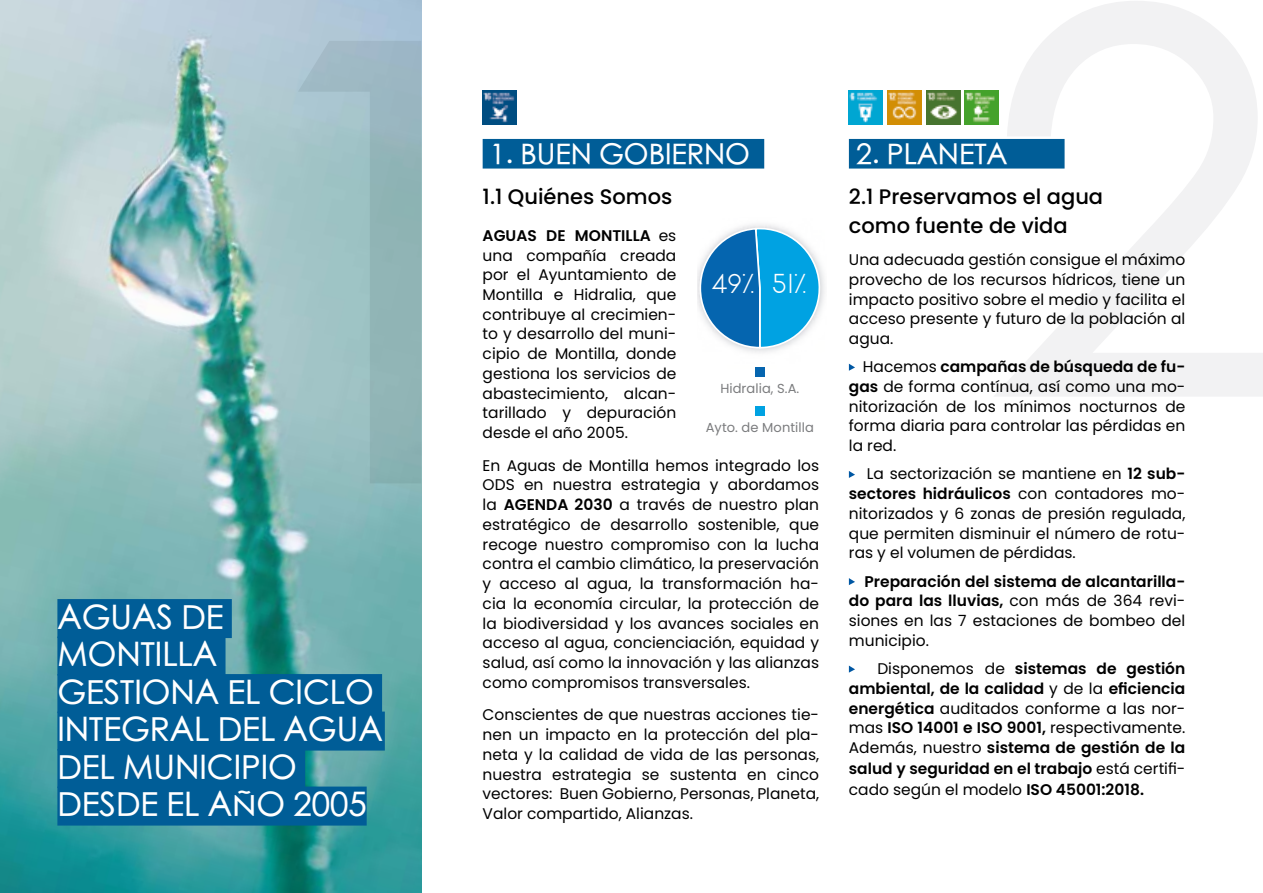
<style>
.page{position:relative;width:1263px;height:893px;background:#fff}
.page>*{position:absolute;margin:0;border:0;box-sizing:border-box;transform-origin:0 0}
.t1{font:500 33px/37.5px "ST Heiti TC";color:#fff}
.t2{font:500 28.5px "ST Heiti TC";color:#fff}
.t3{font:25.5px "Big John PRO";color:#fff}
.t4{font:500 21px/28.5px "Poppins";color:#000}
.t5{font:15.45px/19.8px "Poppins";color:#000;text-align:justify}
.t6{font:600 15.45px/20.1px "Poppins";color:#000;text-align:justify}
.t7{font:13.05px "Poppins";letter-spacing:.005em;color:#7b7c7e}
.s1{font-weight:600}
.s2{font-weight:400}
</style>
<div class="page">
<img style="left:1px;top:1px;width:420px;height:892px">
<svg style="left:298px;top:41px;width:123px;height:442px;background:#99bcbf"></svg>
<div style="left:755px;top:367px;width:10px;height:10px;background:#0665af"></div>
<div style="left:755px;top:406px;width:10px;height:10px;background:#00a2e2"></div>
<svg style="left:699px;top:226px;width:124px;height:123px"></svg>
<div style="left:57px;top:599px;width:175px;height:39px;background:#005d97"></div>
<div style="left:57px;top:637px;width:169px;height:39px;background:#005d97"></div>
<div style="left:57px;top:674px;width:325px;height:39px;background:#005d97"></div>
<div style="left:57px;top:712px;width:328px;height:39px;background:#005d97"></div>
<div style="left:57px;top:749px;width:248px;height:39px;background:#005d97"></div>
<div style="left:57px;top:787px;width:310px;height:39px;background:#005d97"></div>
<svg style="left:993px;top:1px;width:270px;height:395px"></svg>
<div style="left:483px;top:139px;width:281px;height:30px;background:#005d97"></div>
<img style="left:483px;top:90px;width:34px;height:34px">
<div style="left:849px;top:139px;width:215px;height:30px;background:#005d97"></div>
<img style="left:849px;top:90px;width:34px;height:34px">
<img style="left:887px;top:90px;width:34px;height:34px">
<img style="left:926px;top:90px;width:34px;height:34px">
<img style="left:964px;top:90px;width:34px;height:34px">
<svg style="left:849px;top:364px;width:6px;height:7px"></svg>
<svg style="left:849px;top:471px;width:6px;height:7px"></svg>
<svg style="left:849px;top:578px;width:6px;height:7px"></svg>
<svg style="left:849px;top:666px;width:6px;height:7px"></svg>
<h1 class="t1" style="left:57px;top:599px;width:327px">AGUAS DE<br>MONTILLA<br>GESTIONA EL CICLO<br>INTEGRAL DEL AGUA<br>DEL MUNICIPIO<br>DESDE EL AÑO 2005</h1>
<h2 class="t2" style="left:490px;top:140px;width:262px">1. BUEN GOBIERNO</h2>
<h3 class="t4" style="left:483px;top:182px;width:191px">1.1 Quiénes Somos</h3>
<p class="t5" style="left:483px;top:226px;width:195px"><span class="s1">AGUAS DE MONTILLA</span> es una compañía creada por el Ayuntamiento de Montilla e Hidralia, que contribuye al crecimien&shy;to y desarrollo del muni&shy;cipio de Montilla, donde gestiona los servicios de abastecimiento, alcan&shy;tarillado y depuración desde el año 2005.</p>
<p class="t5" style="left:483px;top:455px;width:338px">En Aguas de Montilla hemos integrado los ODS en nuestra estrategia y abordamos la <span class="s1">AGENDA 2030</span> a través de nuestro plan estratégico de desarrollo sostenible, que recoge nuestro compromiso con la lucha contra el cambio climático, la preservación y acceso al agua, la transformación ha&shy;cia la economía circular, la protección de la biodiversidad y los avances sociales en acceso al agua, concienciación, equidad y salud, así como la innovación y las alianzas como compromisos transversales.</p>
<p class="t5" style="left:483px;top:705px;width:338px">Conscientes de que nuestras acciones tie&shy;nen un impacto en la protección del pla&shy;neta y la calidad de vida de las personas, nuestra estrategia se sustenta en cinco vectores: Buen Gobierno, Personas, Planeta, Valor compartido, Alianzas.</p>
<h3 class="t3" style="left:711px;top:267px;width:97px">49% 51%</h3>
<p class="t7" style="left:720px;top:381px;width:80px">Hidralia, S.A.</p>
<p class="t7" style="left:706px;top:419px;width:110px">Ayto. de Montilla</p>
<h2 class="t2" style="left:856px;top:140px;width:153px">2. PLANETA</h2>
<h3 class="t4" style="left:849px;top:182px;width:256px">2.1 Preservamos el agua como fuente de vida</h3>
<p class="t5" style="left:849px;top:250px;width:338px">Una adecuada gestión consigue el máximo provecho de los recursos hídricos, tiene un impacto positivo sobre el medio y facilita el acceso presente y futuro de la población al agua.</p>
<p class="t5" style="left:849px;top:357px;width:338px;text-indent:14px">Hacemos <span class="s1">campañas de búsqueda de fu&shy;gas</span> de forma contínua, así como una mo&shy;nitorización de los mínimos nocturnos de forma diaria para controlar las pérdidas en la red.</p>
<p class="t5" style="left:849px;top:464px;width:338px;text-indent:18px">La sectorización se mantiene en <span class="s1">12 sub&shy;sectores hidráulicos</span> con contadores mo&shy;nitorizados y 6 zonas de presión regulada, que permiten disminuir el número de rotu&shy;ras y el volumen de pérdidas.</p>
<p class="t5" style="left:849px;top:571px;width:338px;text-indent:16px"><span class="s1">Preparación del sistema de alcantarilla&shy;do para las lluvias,</span> con más de 364 revi&shy;siones en las 7 estaciones de bombeo del municipio.</p>
<p class="t6" style="left:849px;top:659px;width:338px;text-indent:28px"><span class="s2">Disponemos de</span> sistemas de gestión ambiental, de la calidad <span class="s2">y de la</span> eficiencia energética <span class="s2">auditados conforme a las nor&shy;mas</span> ISO 14001 e ISO 9001, <span class="s2">respectivamente.<br>Además, nuestro</span> sistema de gestión de la salud y seguridad en el trabajo <span class="s2">está certifi&shy;cado según el modelo</span> ISO 45001:2018.</p>
</div>
